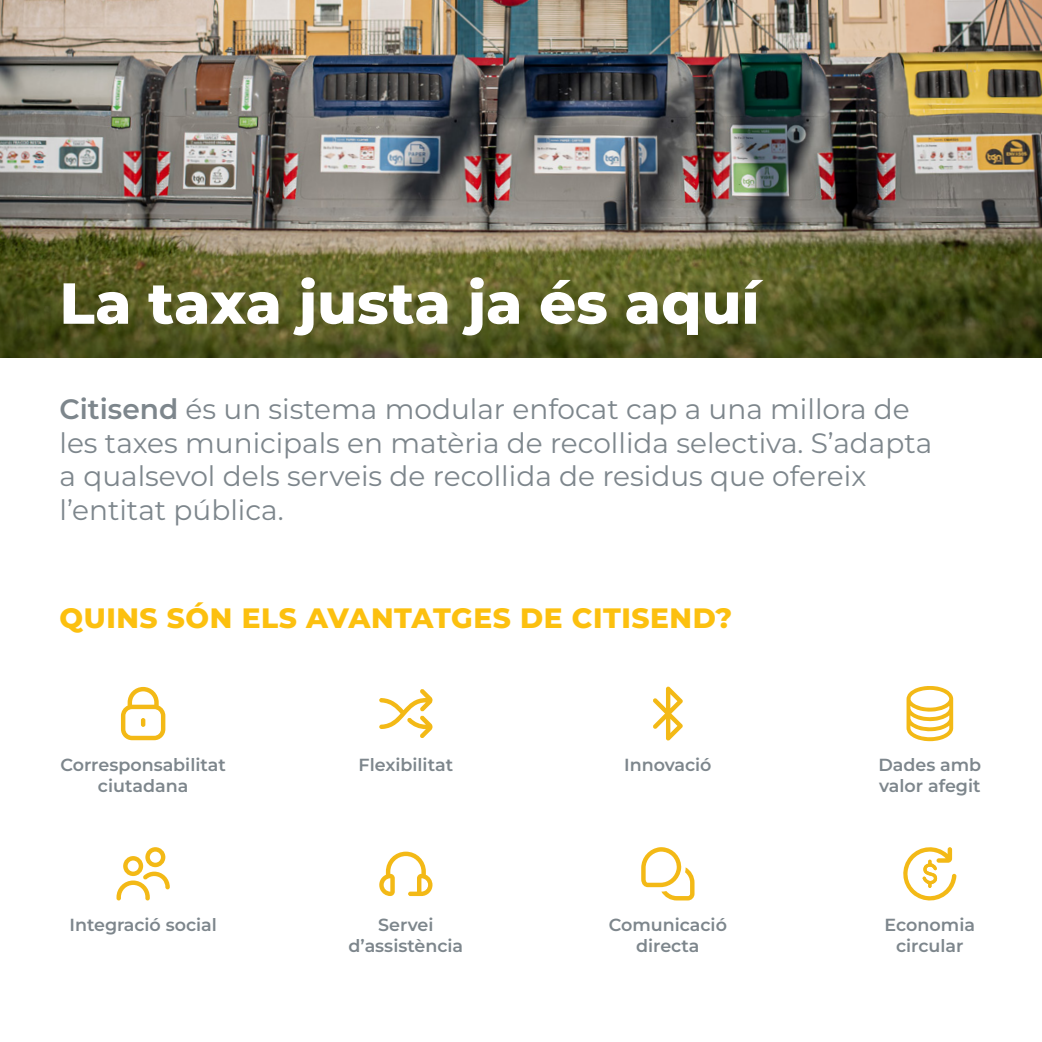
<style>
.page{position:relative;width:1042px;height:1042px;background:#fff}
.page>*{position:absolute;margin:0;border:0;box-sizing:border-box;transform-origin:0 0}
.t1{font:800 57.75px "Montserrat";color:#fff}
.t2{font:28px/33.6px "Montserrat";color:#7d868c}
.t3{font:800 28px "Montserrat";letter-spacing:.02em;color:#fcc00f}
.t4{font:600 17.5px/21px "Montserrat";color:#7d868c;text-align:center}
.s1{font-weight:600}
</style>
<div class="page">
<img style="left:0;top:0;width:1042px;height:357px">
<svg style="left:116px;top:847px;width:54px;height:53px"></svg>
<svg style="left:379px;top:851px;width:53px;height:45px"></svg>
<svg style="left:379px;top:689px;width:54px;height:49px"></svg>
<svg style="left:121px;top:687px;width:44px;height:53px"></svg>
<svg style="left:641px;top:847px;width:53px;height:53px"></svg>
<svg style="left:906px;top:686px;width:47px;height:55px"></svg>
<svg style="left:653px;top:686px;width:30px;height:54px"></svg>
<svg style="left:903px;top:847px;width:53px;height:54px"></svg>
<h1 class="t1" style="left:60px;top:261px;width:701px">La taxa justa ja és aquí</h1>
<p class="t2" style="left:60px;top:391px;width:874px"><span class="s1">Citisend</span> és un sistema modular enfocat cap a una millora de les taxes municipals en matèria de recollida selectiva. S’adapta a qualsevol dels serveis de recollida de residus que ofereix l’entitat pública.</p>
<p class="t3" style="left:60px;top:597px;width:674px">QUINS SÓN ELS AVANTATGES DE CITISEND?</p>
<p class="t4" style="left:60px;top:753px;width:167px">Corresponsabilitat ciutadana</p>
<p class="t4" style="left:359px;top:753px;width:96px">Flexibilitat</p>
<p class="t4" style="left:624px;top:753px;width:89px">Innovació</p>
<p class="t4" style="left:878px;top:753px;width:104px;text-align:left">Dades amb valor afegit</p>
<p class="t4" style="left:69px;top:913px;width:149px">Integració social</p>
<p class="t4" style="left:348px;top:913px;width:116px">Servei d’assistència</p>
<p class="t4" style="left:609px;top:913px;width:120px">Comunicació directa</p>
<p class="t4" style="left:884px;top:913px;width:92px">Economia circular</p>
</div>
